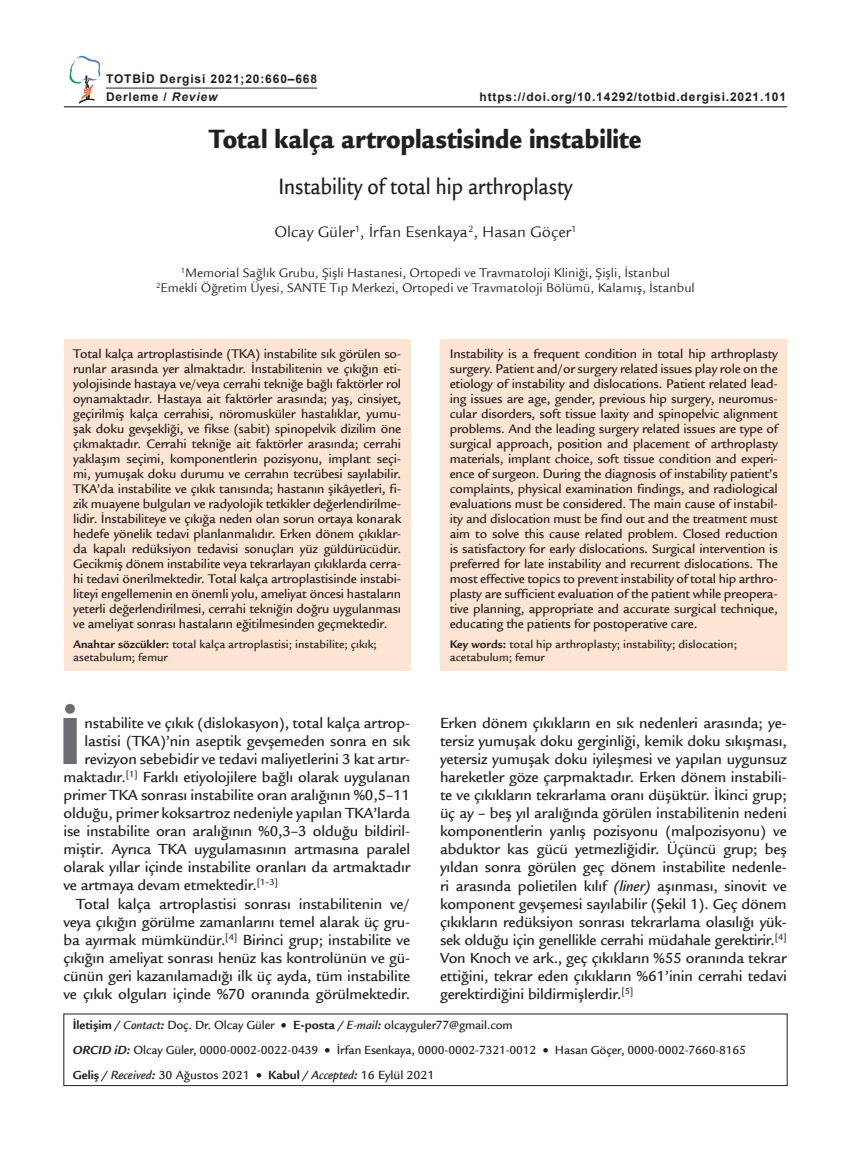
<style>
.page{position:relative;width:851px;height:1149px;background:#fff}
.page>*{position:absolute;margin:0;border:0;box-sizing:border-box;transform-origin:0 0}
._5_TEXT_FIRST{font:900 72.6px "Legacy Sans Std";color:#6c6d70}
._0_BASLIK_0{font:900 28.5px "Legacy Sans Std";color:#231f20;scale:.85 1}
._0_ING_BASLIK{font:500 24px "Legacy Sans Std";color:#231f20;scale:.85 1}
._1_YAZARLAR{font:16.5px "Legacy Sans Std";color:#231f20}
._5_TEXT{font:500 15.75px/18px "Legacy Sans Std";letter-spacing:-.01em;color:#231f20;text-align:justify}
._5_TEXT_FIRST-2{font:500 15.75px "Legacy Sans Std";letter-spacing:-.01em;color:#231f20}
._2_OZET{font:500 13.5px/15px "Legacy Sans Std";letter-spacing:-.015em;color:#231f20;text-align:justify}
._3_OZET_ING{font:500 13.5px/15px "Legacy Sans Std";letter-spacing:-.015em;color:#231f20;text-align:justify}
._4_KUNYE{font:13.5px/15px "Legacy Sans Std";color:#231f20;text-align:center}
.t1{font:500 12.75px "Legacy Sans Std";letter-spacing:-.01em;color:#231f20}
.RH_doi{font:700 12px "Arial";letter-spacing:.07em;color:#231f20}
.AnahtarS{font:500 12px/13.5px "Legacy Sans Std";color:#231f20}
.KeyW{font:500 12px/13.5px "Legacy Sans Std";color:#231f20}
.s1{font-style:italic}
.s2{font-weight:700}
.s3{font-weight:700;font-style:italic}
</style>
<div class="page">
<hr style="left:64px;top:106px;width:723px;height:1px;background:#231f20">
<svg style="left:69px;top:56px;width:31px;height:48px"></svg>
<div style="left:64px;top:339px;width:346px;height:331px;background:#fee5d3"></div>
<div style="left:440px;top:339px;width:347px;height:331px;background:#fee5d3"></div>
<hr style="left:106px;top:88px;width:211px;height:1px;background:#231f20">
<p class="RH_doi" style="left:106px;top:70px;width:212px">TOTBİD Dergisi 2021;20:660–668</p>
<p class="RH_doi" style="left:106px;top:88px;width:113px">Derleme / <span class="s1">Review</span></p>
<p class="RH_doi" style="left:479px;top:88px;width:308px">https://doi.org/10.14292/totbid.dergisi.2021.101</p>
<p class="_0_BASLIK_0" style="left:209px;top:122px;width:510px">Total kalça artroplastisinde instabilite</p>
<p class="_0_ING_BASLIK" style="left:278px;top:173px;width:347px">Instability of total hip arthroplasty</p>
<p class="_1_YAZARLAR" style="left:274px;top:223px;width:303px">Olcay Güler<sup>1</sup>, İrfan Esenkaya<sup>2</sup>, Hasan Göçer<sup>1</sup></p>
<p class="_4_KUNYE" style="left:156px;top:265px;width:540px"><sup>1</sup>Memorial Sağlık Grubu, Şişli Hastanesi, Ortopedi ve Travmatoloji Kliniği, Şişli, İstanbul<br><sup>2</sup>Emekli Öğretim Üyesi, SANTE Tıp Merkezi, Ortopedi ve Travmatoloji Bölümü, Kalamış, İstanbul</p>
<p class="_2_OZET" style="left:73px;top:346px;width:329px">Total kalça artroplastisinde (TKA) instabilite sık görülen so&shy;runlar arasında yer almaktadır. İnstabilitenin ve çıkığın eti&shy;yolojisinde hastaya ve/veya cerrahi tekniğe bağlı faktörler rol oynamaktadır. Hastaya ait faktörler arasında; yaş, cinsiyet, geçirilmiş kalça cerrahisi, nöromusküler hastalıklar, yumu&shy;şak doku gevşekliği, ve fikse (sabit) spinopelvik dizilim öne çıkmaktadır. Cerrahi tekniğe ait faktörler arasında; cerrahi yaklaşım seçimi, komponentlerin pozisyonu, implant seçi&shy;mi, yumuşak doku durumu ve cerrahın tecrübesi sayılabilir.<br>TKA’da instabilite ve çıkık tanısında; hastanın şikâyetleri, fi&shy;zik muayene bulguları ve radyolojik tetkikler değerlendirilme&shy;lidir. İnstabiliteye ve çıkığa neden olan sorun ortaya konarak hedefe yönelik tedavi planlanmalıdır. Erken dönem çıkıklar&shy;da kapalı redüksiyon tedavisi sonuçları yüz güldürücüdür.<br>Gecikmiş dönem instabilite veya tekrarlayan çıkıklarda cerra&shy;hi tedavi önerilmektedir. Total kalça artroplastisinde instabi&shy;liteyi engellemenin en önemli yolu, ameliyat öncesi hastaların yeterli değerlendirilmesi, cerrahi tekniğin doğru uygulanması ve ameliyat sonrası hastaların eğitilmesinden geçmektedir.</p>
<p class="AnahtarS" style="left:73px;top:637px;width:305px"><span class="s2">Anahtar sözcükler:</span> total kalça artroplastisi; instabilite; çıkık; asetabulum; femur</p>
<p class="_5_TEXT_FIRST" style="left:59px;top:697px;width:24px">İ</p>
<p class="_5_TEXT_FIRST-2" style="left:84px;top:713px;width:327px">nstabilite ve çıkık (dislokasyon), total kalça artrop-</p>
<p class="_5_TEXT_FIRST-2" style="left:84px;top:731px;width:327px">lastisi (TKA)’nin aseptik gevşemeden sonra en sık</p>
<p class="_5_TEXT_FIRST-2" style="left:84px;top:749px;width:327px">revizyon sebebidir ve tedavi maliyetlerini 3 kat artır-</p>
<p class="_5_TEXT_FIRST-2" style="left:63px;top:767px;width:348px">maktadır.<sup>[1]</sup> Farklı etiyolojilere bağlı olarak uygulanan</p>
<p class="_5_TEXT_FIRST-2" style="left:63px;top:785px;width:348px">primer TKA sonrası instabilite oran aralığının %0,5–11</p>
<p class="_5_TEXT_FIRST-2" style="left:63px;top:803px;width:348px">olduğu, primer koksartroz nedeniyle yapılan TKA’larda</p>
<p class="_5_TEXT_FIRST-2" style="left:63px;top:821px;width:348px">ise instabilite oran aralığının %0,3–3 olduğu bildiril-</p>
<p class="_5_TEXT_FIRST-2" style="left:63px;top:839px;width:348px">miştir. Ayrıca TKA uygulamasının artmasına paralel</p>
<p class="_5_TEXT_FIRST-2" style="left:63px;top:857px;width:348px">olarak yıllar içinde instabilite oranları da artmaktadır</p>
<p class="_5_TEXT_FIRST-2" style="left:63px;top:875px;width:216px">ve artmaya devam etmektedir.<sup>[1–3]</sup></p>
<p class="_5_TEXT" style="left:63px;top:894px;width:348px;text-indent:13px">Total kalça artroplastisi sonrası instabilitenin ve/ veya çıkığın görülme zamanlarını temel alarak üç gru&shy;ba ayırmak mümkündür.<sup>[4]</sup> Birinci grup; instabilite ve çıkığın ameliyat sonrası henüz kas kontrolünün ve gü&shy;cünün geri kazanılamadığı ilk üç ayda, tüm instabilite ve çıkık olguları içinde %70 oranında görülmektedir.</p>
<p class="_3_OZET_ING" style="left:449px;top:346px;width:329px">Instability is a frequent condition in total hip arthroplasty surgery. Patient and/or surgery related issues play role on the etiology of instability and dislocations. Patient related lead&shy;ing issues are age, gender, previous hip surgery, neuromus&shy;cular disorders, soft tissue laxity and spinopelvic alignment problems. And the leading surgery related issues are type of surgical approach, position and placement of arthroplasty materials, implant choice, soft tissue condition and experi&shy;ence of surgeon. During the diagnosis of instability patient’s complaints, physical examination findings, and radiological evaluations must be considered. The main cause of instabil&shy;ity and dislocation must be find out and the treatment must aim to solve this cause related problem. Closed reduction is satisfactory for early dislocations. Surgical intervention is preferred for late instability and recurrent dislocations. The most effective topics to prevent instability of total hip arthro&shy;plasty are sufficient evaluation of the patient while preopera&shy;tive planning, appropriate and accurate surgical technique, educating the patients for postoperative care.</p>
<p class="KeyW" style="left:449px;top:637px;width:289px"><span class="s2">Key words:</span> total hip arthroplasty; instability; dislocation; acetabulum; femur</p>
<p class="_5_TEXT" style="left:440px;top:714px;width:348px">Erken dönem çıkıkların en sık nedenleri arasında; ye&shy;tersiz yumuşak doku gerginliği, kemik doku sıkışması, yetersiz yumuşak doku iyileşmesi ve yapılan uygunsuz hareketler göze çarpmaktadır. Erken dönem instabili&shy;te ve çıkıkların tekrarlama oranı düşüktür. İkinci grup; üç ay – beş yıl aralığında görülen instabilitenin nedeni komponentlerin yanlış pozisyonu (malpozisyonu) ve abduktor kas gücü yetmezliğidir. Üçüncü grup; beş yıldan sonra görülen geç dönem instabilite nedenle&shy;ri arasında polietilen kılıf <span class="s1">(liner)</span> aşınması, sinovit ve komponent gevşemesi sayılabilir (Şekil 1). Geç dönem çıkıkların redüksiyon sonrası tekrarlama olasılığı yük&shy;sek olduğu için genellikle cerrahi müdahale gerektirir.<sup>[4] </sup>Von Knoch ve ark., geç çıkıkların %55 oranında tekrar ettiğini, tekrar eden çıkıkların %61’inin cerrahi tedavi gerektirdiğini bildirmişlerdir.<sup>[5]</sup></p>
<p class="t1" style="left:73px;top:1017px;width:441px"><span class="s2">İletişim</span> <span class="s3">/</span> <span class="s1">Contact</span><span class="s3">:</span> Doç. Dr. Olcay Güler • <span class="s2">E-posta</span> <span class="s3">/</span> <span class="s1">E-mail</span><span class="s3">:</span> olcayguler77@gmail.com</p>
<p class="t1" style="left:73px;top:1042px;width:674px"><span class="s3">ORCID iD:</span> Olcay Güler, 0000-0002-0022-0439 • İrfan Esenkaya, 0000-0002-7321-0012 • Hasan Göçer, 0000-0002-7660-8165</p>
<p class="t1" style="left:73px;top:1067px;width:363px"><span class="s2">Geliş</span> <span class="s3">/</span> <span class="s1">Received</span><span class="s3">:</span> 30 Ağustos 2021 • <span class="s2">Kabul</span> <span class="s3">/</span> <span class="s1">Accepted</span><span class="s3">:</span> 16 Eylül 2021</p>
</div>
